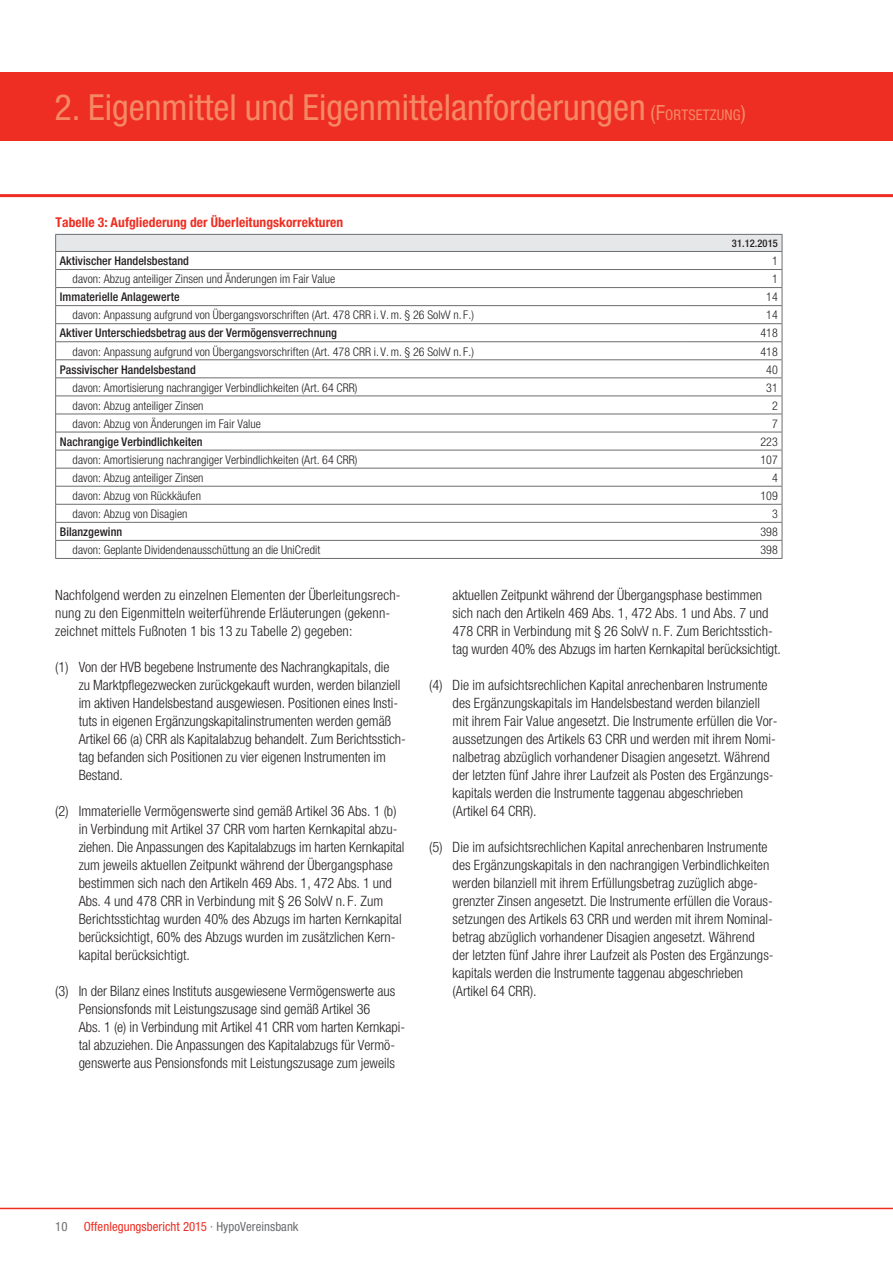
<style>
.page{position:relative;width:893px;height:1263px;background:#fff}
.page>*{position:absolute;margin:0;border:0;box-sizing:border-box;transform-origin:0 0}
.Titel_24_pt{font:condensed 36px "Helvetica Neue";color:#f58966}
.Referenz-Fußnote{font:300 14.25px/18px "Helvetica HVB Cond";letter-spacing:.005em;color:#231f20}
.Grundschrift_47er{font:300 14.25px/18px "Helvetica HVB Cond";letter-spacing:.01em;color:#231f20}
.Tab_Head_77er_9_auf{font:700 condensed 13.5px "Helvetica Neue";letter-spacing:.005em;color:#ee2e22}
.t1{font:condensed 12.75px "Helvetica Neue";letter-spacing:.005em;color:#ee2e22}
.t2{font:condensed 12.75px "Helvetica Neue";color:#6c6d70}
.Tab_Grundschrift{font:300 12px "Helvetica HVB Cond";letter-spacing:.005em;color:#231f20}
.Tab_Grundschrift-2{font:500 12px "Helvetica HVB Cond";letter-spacing:.005em;color:#231f20}
.Tab_Kopf{font:500 10.5px "Helvetica HVB Cond";letter-spacing:.005em;color:#231f20}
.s1{font-size:21px}
.s2{font-size:14.7px}
.s3{color:#6c6d70}
</style>
<div class="page">
<hr style="left:0;top:1208px;width:893px;height:1px;background:#ee2e22">
<div style="left:0;top:72px;width:893px;height:68px;background:#ee2e22"></div>
<hr style="left:0;top:194px;width:893px;height:3px;background:#ee2e22">
<hr style="left:55px;top:558px;width:628px;height:1px;background:#6c6d70">
<hr style="left:683px;top:558px;width:99px;height:1px;background:#6c6d70">
<svg style="left:55px;top:234px;width:728px;height:324px"></svg>
<p class="Titel_24_pt" style="left:55px;top:87px;width:693px">2. Eigenmittel und Eigenmittelanforderungen <span class="s1">(F</span><span class="s2">ORTSETZUNG</span><span class="s1">)</span></p>
<p class="Tab_Head_77er_9_auf" style="left:56px;top:214px;width:289px">Tabelle 3: Aufgliederung der Überleitungskorrekturen</p>
<p class="Tab_Kopf" style="left:732px;top:237px;width:47px">31.12.2015</p>
<p class="Tab_Grundschrift-2" style="left:60px;top:254px;width:131px">Aktivischer Handelsbestand</p>
<p class="Tab_Grundschrift" style="left:772px;top:254px;width:7px">1</p>
<p class="Tab_Grundschrift" style="left:73px;top:272px;width:264px">davon: Abzug anteiliger Zinsen und Änderungen im Fair Value</p>
<p class="Tab_Grundschrift" style="left:772px;top:272px;width:7px">1</p>
<p class="Tab_Grundschrift-2" style="left:60px;top:290px;width:121px">Immaterielle Anlagewerte</p>
<p class="Tab_Grundschrift" style="left:766px;top:290px;width:13px">14</p>
<p class="Tab_Grundschrift" style="left:73px;top:308px;width:403px">davon: Anpassung aufgrund von Übergangsvorschriften (Art. 478 CRR i. V.m. § 26 SolvV n. F.)</p>
<p class="Tab_Grundschrift" style="left:766px;top:308px;width:13px">14</p>
<p class="Tab_Grundschrift-2" style="left:60px;top:326px;width:279px">Aktiver Unterschiedsbetrag aus der Vermögensverrechnung</p>
<p class="Tab_Grundschrift" style="left:760px;top:326px;width:19px">418</p>
<p class="Tab_Grundschrift" style="left:73px;top:344px;width:403px">davon: Anpassung aufgrund von Übergangsvorschriften (Art. 478 CRR i. V.m. § 26 SolvV n. F.)</p>
<p class="Tab_Grundschrift" style="left:760px;top:344px;width:19px">418</p>
<p class="Tab_Grundschrift-2" style="left:60px;top:362px;width:137px">Passivischer Handelsbestand</p>
<p class="Tab_Grundschrift" style="left:766px;top:362px;width:13px">40</p>
<p class="Tab_Grundschrift" style="left:73px;top:380px;width:286px">davon: Amortisierung nachrangiger Verbindlichkeiten (Art. 64 CRR)</p>
<p class="Tab_Grundschrift" style="left:766px;top:380px;width:13px">31</p>
<p class="Tab_Grundschrift" style="left:73px;top:399px;width:132px">davon: Abzug anteiliger Zinsen</p>
<p class="Tab_Grundschrift" style="left:772px;top:399px;width:7px">2</p>
<p class="Tab_Grundschrift" style="left:73px;top:417px;width:190px">davon: Abzug von Änderungen im Fair Value</p>
<p class="Tab_Grundschrift" style="left:772px;top:417px;width:7px">7</p>
<p class="Tab_Grundschrift-2" style="left:60px;top:434px;width:144px">Nachrangige Verbindlichkeiten</p>
<p class="Tab_Grundschrift" style="left:760px;top:435px;width:19px">223</p>
<p class="Tab_Grundschrift" style="left:73px;top:453px;width:286px">davon: Amortisierung nachrangiger Verbindlichkeiten (Art. 64 CRR)</p>
<p class="Tab_Grundschrift" style="left:760px;top:453px;width:19px">107</p>
<p class="Tab_Grundschrift" style="left:73px;top:471px;width:132px">davon: Abzug anteiliger Zinsen</p>
<p class="Tab_Grundschrift" style="left:772px;top:471px;width:7px">4</p>
<p class="Tab_Grundschrift" style="left:73px;top:489px;width:130px">davon: Abzug von Rückkäufen</p>
<p class="Tab_Grundschrift" style="left:760px;top:489px;width:19px">109</p>
<p class="Tab_Grundschrift" style="left:73px;top:507px;width:116px">davon: Abzug von Disagien</p>
<p class="Tab_Grundschrift" style="left:772px;top:507px;width:7px">3</p>
<p class="Tab_Grundschrift-2" style="left:60px;top:525px;width:64px">Bilanzgewinn</p>
<p class="Tab_Grundschrift" style="left:760px;top:525px;width:19px">398</p>
<p class="Tab_Grundschrift" style="left:73px;top:543px;width:249px">davon: Geplante Dividendenausschüttung an die UniCredit</p>
<p class="Tab_Grundschrift" style="left:760px;top:543px;width:19px">398</p>
<p class="Grundschrift_47er" style="left:55px;top:586px;width:347px">Nachfolgend werden zu einzelnen Elementen der Überleitungsrech&shy;nung zu den Eigenmitteln weiterführende Erläuterungen (gekenn&shy;zeichnet mittels Fußnoten 1 bis 13 zu Tabelle 2) gegeben:</p>
<p class="Referenz-Fußnote" style="left:79px;top:658px;width:329px;text-indent:-23px">(1) Von der HVB begebene Instrumente des Nachrangkapitals, die<br>zu Marktpflegezwecken zurückgekauft wurden, werden bilanziell im aktiven Handelsbestand ausgewiesen. Positionen eines Insti&shy;tuts in eigenen Ergänzungskapitalinstrumenten werden gemäß Artikel 66 (a) CRR als Kapitalabzug behandelt. Zum Berichtsstich&shy;tag befanden sich Positionen zu vier eigenen Instrumenten im Bestand.</p>
<p class="Referenz-Fußnote" style="left:79px;top:802px;width:327px;text-indent:-23px">(2) Immaterielle Vermögenswerte sind gemäß Artikel 36 Abs. 1 (b) in Verbindung mit Artikel 37 CRR vom harten Kernkapital abzu&shy;ziehen. Die Anpassungen des Kapitalabzugs im harten Kernkapital zum jeweils aktuellen Zeitpunkt während der Übergangsphase bestimmen sich nach den Artikeln 469 Abs. 1, 472 Abs. 1 und Abs. 4 und 478 CRR in Verbindung mit § 26 SolvV n. F. Zum Berichtsstichtag wurden 40% des Abzugs im harten Kernkapital berücksichtigt, 60% des Abzugs wurden im zusätzlichen Kern&shy;kapital berücksichtigt.</p>
<p class="Referenz-Fußnote" style="left:79px;top:982px;width:328px;text-indent:-23px">(3) In der Bilanz eines Instituts ausgewiesene Vermögenswerte aus Pensionsfonds mit Leistungszusage sind gemäß Artikel 36<br>Abs. 1 (e) in Verbindung mit Artikel 41 CRR vom harten Kernkapi&shy;tal abzuziehen. Die Anpassungen des Kapitalabzugs für Vermö&shy;genswerte aus Pensionsfonds mit Leistungszusage zum jeweils</p>
<p class="Referenz-Fußnote" style="left:453px;top:586px;width:330px">aktuellen Zeitpunkt während der Übergangsphase bestimmen sich nach den Artikeln 469 Abs. 1, 472 Abs. 1 und Abs. 7 und 478 CRR in Verbindung mit § 26 SolvV n. F. Zum Berichtsstich&shy;tag wurden 40% des Abzugs im harten Kernkapital berücksichtigt.</p>
<p class="Referenz-Fußnote" style="left:453px;top:676px;width:327px;text-indent:-23px">(4) Die im aufsichtsrechlichen Kapital anrechenbaren Instrumente des Ergänzungskapitals im Handelsbestand werden bilanziell mit ihrem Fair Value angesetzt. Die Instrumente erfüllen die Vor&shy;aussetzungen des Artikels 63 CRR und werden mit ihrem Nomi&shy;nalbetrag abzüglich vorhandener Disagien angesetzt. Während der letzten fünf Jahre ihrer Laufzeit als Posten des Ergänzungs&shy;kapitals werden die Instrumente taggenau abgeschrieben (Artikel 64 CRR).</p>
<p class="Referenz-Fußnote" style="left:453px;top:838px;width:323px;text-indent:-23px">(5) Die im aufsichtsrechlichen Kapital anrechenbaren Instrumente des Ergänzungskapitals in den nachrangigen Verbindlichkeiten werden bilanziell mit ihrem Erfüllungsbetrag zuzüglich abge&shy;grenzter Zinsen angesetzt. Die Instrumente erfüllen die Voraus&shy;setzungen des Artikels 63 CRR und werden mit ihrem Nominal&shy;betrag abzüglich vorhandener Disagien angesetzt. Während der letzten fünf Jahre ihrer Laufzeit als Posten des Ergänzungs&shy;kapitals werden die Instrumente taggenau abgeschrieben (Artikel 64 CRR).</p>
<p class="t2" style="left:55px;top:1218px;width:14px">10</p>
<p class="t1" style="left:84px;top:1218px;width:216px">Offenlegungsbericht 2015 <span class="s3">· HypoVereinsbank</span></p>
</div>
